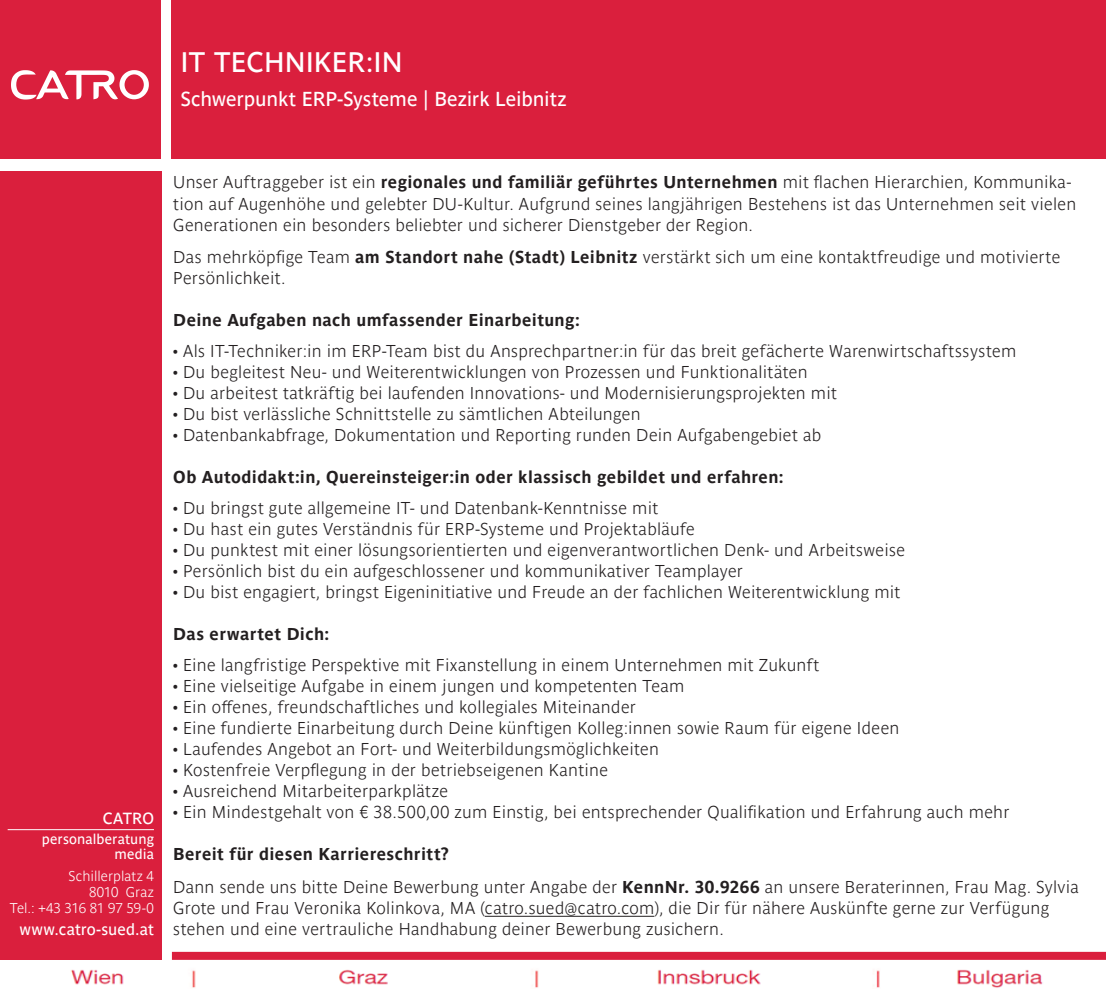
<style>
.page{position:relative;width:1106px;height:993px;background:#fff}
.page>*{position:absolute;margin:0;border:0;box-sizing:border-box;transform-origin:0 0}
.t1{font:28px "Parisine Std";letter-spacing:.005em;color:#fff}
.t2{font:20px "Parisine Std";letter-spacing:-.005em;color:#fff}
.t3{font:700 17px/21px "Parisine Std Clair";letter-spacing:.02em;color:#231f20}
.t4{font:700 17px "Parisine Std";letter-spacing:.025em;color:#231f20}
.t5{font:16px "Parisine Std";letter-spacing:.005em;color:#fff}
.t6{font:700 14px "Parisine Std Clair";letter-spacing:.005em;color:#fff}
.t7{font:14px/15px "Parisine Std";letter-spacing:.01em;color:#fff;text-align:right}
.s1{font-family:"Parisine Std"}
</style>
<div class="page">
<div style="left:172px;top:0;width:934px;height:158px;background:#da1f3d"></div>
<hr style="left:485px;top:915px;width:169px;height:1px;background:#231f20">
<div style="left:0;top:0;width:160px;height:158px;background:#da1f3d"></div>
<div style="left:0;top:171px;width:161px;height:788px;background:#da1f3d"></div>
<hr style="left:8px;top:828px;width:146px;height:1px;background:#fff">
<svg style="left:11px;top:70px;width:138px;height:29px"></svg>
<div style="left:172px;top:951px;width:934px;height:8px;background:#da1f3d"></div>
<img style="left:71px;top:969px;width:972px;height:19px">
<p class="t1" style="left:180px;top:46px;width:224px">IT TECHNIKER:IN</p>
<p class="t2" style="left:180px;top:87px;width:388px">Schwerpunkt ERP-Systeme | Bezirk Leibnitz</p>
<p class="t5" style="left:103px;top:808px;width:53px">CATRO</p>
<p class="t7" style="left:42px;top:831px;width:114px">personalberatung media</p>
<p class="t6" style="left:68px;top:867px;width:87px">Schillerplatz 4</p>
<p class="t6" style="left:89px;top:883px;width:66px">8010 Graz</p>
<p class="t6" style="left:10px;top:899px;width:145px">Tel.: +43 316 81 97 59-0</p>
<p class="t5" style="left:20px;top:919px;width:136px">www.catro-sued.at</p>
<p class="t3" style="left:173px;top:172px;width:904px">Unser Auftraggeber ist ein <span class="s1">regionales und familiär geführtes Unternehmen</span> mit flachen Hierarchien, Kommunika&shy;tion auf Augenhöhe und gelebter DU-Kultur. Aufgrund seines langjährigen Bestehens ist das Unternehmen seit vielen<br>Generationen ein besonders beliebter und sicherer Dienstgeber der Region.</p>
<p class="t3" style="left:173px;top:246px;width:888px">Das mehrköpfige Team <span class="s1">am Standort nahe (Stadt) Leibnitz</span> verstärkt sich um eine kontaktfreudige und motivierte<br>Persönlichkeit.</p>
<p class="t4" style="left:173px;top:310px;width:408px">Deine Aufgaben nach umfassender Einarbeitung:</p>
<p class="t3" style="left:173px;top:340px;width:844px">• Als IT-Techniker:in im ERP-Team bist du Ansprechpartner:in für das breit gefächerte Warenwirtschaftssystem</p>
<p class="t3" style="left:173px;top:361px;width:636px">• Du begleitest Neu- und Weiterentwicklungen von Prozessen und Funktionalitäten</p>
<p class="t3" style="left:173px;top:382px;width:665px">• Du arbeitest tatkräftig bei laufenden Innovations- und Modernisierungsprojekten mit</p>
<p class="t3" style="left:173px;top:403px;width:469px">• Du bist verlässliche Schnittstelle zu sämtlichen Abteilungen</p>
<p class="t3" style="left:173px;top:424px;width:649px">• Datenbankabfrage, Dokumentation und Reporting runden Dein Aufgabengebiet ab</p>
<p class="t4" style="left:173px;top:467px;width:612px">Ob Autodidakt:in, Quereinsteiger:in oder klassisch gebildet und erfahren:</p>
<p class="t3" style="left:173px;top:497px;width:486px">• Du bringst gute allgemeine IT- und Datenbank-Kenntnisse mit</p>
<p class="t3" style="left:173px;top:518px;width:523px">• Du hast ein gutes Verständnis für ERP-Systeme und Projektabläufe</p>
<p class="t3" style="left:173px;top:539px;width:733px">• Du punktest mit einer lösungsorientierten und eigenverantwortlichen Denk- und Arbeitsweise</p>
<p class="t3" style="left:173px;top:560px;width:571px">• Persönlich bist du ein aufgeschlossener und kommunikativer Teamplayer</p>
<p class="t3" style="left:173px;top:581px;width:728px">• Du bist engagiert, bringst Eigeninitiative und Freude an der fachlichen Weiterentwicklung mit</p>
<p class="t4" style="left:173px;top:624px;width:158px">Das erwartet Dich:</p>
<p class="t3" style="left:173px;top:654px;width:647px">• Eine langfristige Perspektive mit Fixanstellung in einem Unternehmen mit Zukunft</p>
<p class="t3" style="left:173px;top:675px;width:512px">• Eine vielseitige Aufgabe in einem jungen und kompetenten Team</p>
<p class="t3" style="left:173px;top:696px;width:464px">• Ein offenes, freundschaftliches und kollegiales Miteinander</p>
<p class="t3" style="left:173px;top:717px;width:727px">• Eine fundierte Einarbeitung durch Deine künftigen Kolleg:innen sowie Raum für eigene Ideen</p>
<p class="t3" style="left:173px;top:738px;width:487px">• Laufendes Angebot an Fort- und Weiterbildungsmöglichkeiten</p>
<p class="t3" style="left:173px;top:759px;width:436px">• Kostenfreie Verpflegung in der betriebseigenen Kantine</p>
<p class="t3" style="left:173px;top:780px;width:276px">• Ausreichend Mitarbeiterparkplätze</p>
<p class="t3" style="left:173px;top:801px;width:837px">• Ein Mindestgehalt von € 38.500,00 zum Einstig, bei entsprechender Qualifikation und Erfahrung auch mehr</p>
<p class="t4" style="left:173px;top:844px;width:277px">Bereit für diesen Karriereschritt?</p>
<p class="t3" style="left:173px;top:875px;width:907px">Dann sende uns bitte Deine Bewerbung unter Angabe der <span class="s1">KennNr. 30.9266</span> an unsere Beraterinnen, Frau Mag. Sylvia<br>Grote und Frau Veronika Kolinkova, MA (catro.sued@catro.com), die Dir für nähere Auskünfte gerne zur Verfügung stehen und eine vertrauliche Handhabung deiner Bewerbung zusichern.</p>
</div>
